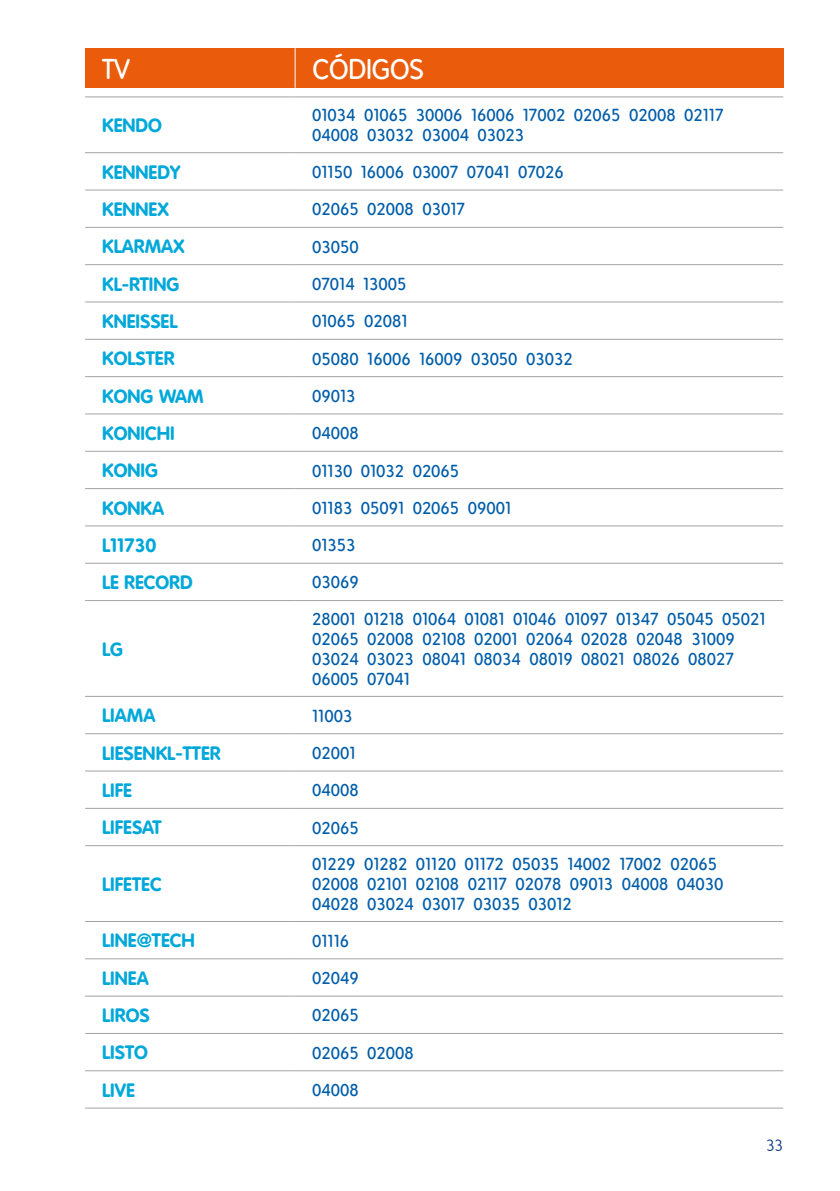
<style>
.page{position:relative;width:840px;height:1191px;background:#fff}
.page>*{position:absolute;margin:0;border:0;box-sizing:border-box;transform-origin:0 0}
.t1{font:28px "Telecable";letter-spacing:-.01em;color:#fff}
.t2{font:700 19px "Telecable";color:#00a8da}
.t3{font:17px/20px "Telecable";color:#005da9}
.t4{font:100 16px "Telecable";color:#123b81}
</style>
<div class="page">
<div style="left:85px;top:48px;width:697px;height:40px;background:#ea5b0b"></div>
<hr style="left:294px;top:48px;width:1px;height:40px;background:#fff">
<hr style="left:85px;top:96px;width:210px;height:1px;background:#a3a3a4">
<hr style="left:295px;top:96px;width:487px;height:1px;background:#a3a3a4">
<hr style="left:85px;top:152px;width:210px;height:1px;background:#a3a3a4">
<hr style="left:295px;top:152px;width:487px;height:1px;background:#a3a3a4">
<hr style="left:85px;top:189px;width:210px;height:1px;background:#a3a3a4">
<hr style="left:295px;top:189px;width:487px;height:1px;background:#a3a3a4">
<hr style="left:85px;top:227px;width:210px;height:1px;background:#a3a3a4">
<hr style="left:295px;top:227px;width:487px;height:1px;background:#a3a3a4">
<hr style="left:85px;top:264px;width:210px;height:1px;background:#a3a3a4">
<hr style="left:295px;top:264px;width:487px;height:1px;background:#a3a3a4">
<hr style="left:85px;top:301px;width:210px;height:1px;background:#a3a3a4">
<hr style="left:295px;top:301px;width:487px;height:1px;background:#a3a3a4">
<hr style="left:85px;top:339px;width:210px;height:1px;background:#a3a3a4">
<hr style="left:295px;top:339px;width:487px;height:1px;background:#a3a3a4">
<hr style="left:85px;top:376px;width:210px;height:1px;background:#a3a3a4">
<hr style="left:295px;top:376px;width:487px;height:1px;background:#a3a3a4">
<hr style="left:85px;top:413px;width:210px;height:1px;background:#a3a3a4">
<hr style="left:295px;top:413px;width:487px;height:1px;background:#a3a3a4">
<hr style="left:85px;top:451px;width:210px;height:1px;background:#a3a3a4">
<hr style="left:295px;top:451px;width:487px;height:1px;background:#a3a3a4">
<hr style="left:85px;top:488px;width:210px;height:1px;background:#a3a3a4">
<hr style="left:295px;top:488px;width:487px;height:1px;background:#a3a3a4">
<hr style="left:85px;top:525px;width:210px;height:1px;background:#a3a3a4">
<hr style="left:295px;top:525px;width:487px;height:1px;background:#a3a3a4">
<hr style="left:85px;top:563px;width:210px;height:1px;background:#a3a3a4">
<hr style="left:295px;top:563px;width:487px;height:1px;background:#a3a3a4">
<hr style="left:85px;top:600px;width:210px;height:1px;background:#a3a3a4">
<hr style="left:295px;top:600px;width:487px;height:1px;background:#a3a3a4">
<hr style="left:85px;top:696px;width:210px;height:1px;background:#a3a3a4">
<hr style="left:295px;top:696px;width:487px;height:1px;background:#a3a3a4">
<hr style="left:85px;top:733px;width:210px;height:1px;background:#a3a3a4">
<hr style="left:295px;top:733px;width:487px;height:1px;background:#a3a3a4">
<hr style="left:85px;top:770px;width:210px;height:1px;background:#a3a3a4">
<hr style="left:295px;top:770px;width:487px;height:1px;background:#a3a3a4">
<hr style="left:85px;top:808px;width:210px;height:1px;background:#a3a3a4">
<hr style="left:295px;top:808px;width:487px;height:1px;background:#a3a3a4">
<hr style="left:85px;top:845px;width:210px;height:1px;background:#a3a3a4">
<hr style="left:295px;top:845px;width:487px;height:1px;background:#a3a3a4">
<hr style="left:85px;top:921px;width:210px;height:1px;background:#a3a3a4">
<hr style="left:295px;top:921px;width:487px;height:1px;background:#a3a3a4">
<hr style="left:85px;top:958px;width:210px;height:1px;background:#a3a3a4">
<hr style="left:295px;top:958px;width:487px;height:1px;background:#a3a3a4">
<hr style="left:85px;top:995px;width:210px;height:1px;background:#a3a3a4">
<hr style="left:295px;top:995px;width:487px;height:1px;background:#a3a3a4">
<hr style="left:85px;top:1033px;width:210px;height:1px;background:#a3a3a4">
<hr style="left:295px;top:1033px;width:487px;height:1px;background:#a3a3a4">
<hr style="left:85px;top:1070px;width:210px;height:1px;background:#a3a3a4">
<hr style="left:295px;top:1070px;width:487px;height:1px;background:#a3a3a4">
<hr style="left:85px;top:1107px;width:210px;height:1px;background:#a3a3a4">
<hr style="left:295px;top:1107px;width:487px;height:1px;background:#a3a3a4">
<h1 class="t1" style="left:102px;top:53px;width:30px">TV</h1>
<h1 class="t1" style="left:312px;top:53px;width:113px">CÓDIGOS</h1>
<p class="t2" style="left:102px;top:114px;width:61px">KENDO</p>
<p class="t3" style="left:312px;top:105px;width:412px">01034 01065 30006 16006 17002 02065 02008 02117<br>04008 03032 03004 03023</p>
<p class="t2" style="left:102px;top:161px;width:80px">KENNEDY</p>
<p class="t3" style="left:312px;top:162px;width:253px">01150 16006 03007 07041 07026</p>
<p class="t2" style="left:102px;top:198px;width:68px">KENNEX</p>
<p class="t3" style="left:312px;top:199px;width:154px">02065 02008 03017</p>
<p class="t2" style="left:102px;top:235px;width:84px">KLARMAX</p>
<p class="t3" style="left:312px;top:236px;width:48px">03050</p>
<p class="t2" style="left:102px;top:273px;width:79px">KL-RTING</p>
<p class="t3" style="left:312px;top:274px;width:96px">07014 13005</p>
<p class="t2" style="left:102px;top:310px;width:77px">KNEISSEL</p>
<p class="t3" style="left:312px;top:311px;width:97px">01065 02081</p>
<p class="t2" style="left:102px;top:347px;width:74px">KOLSTER</p>
<p class="t3" style="left:312px;top:348px;width:262px">05080 16006 16009 03050 03032</p>
<p class="t2" style="left:102px;top:385px;width:103px">KONG WAM</p>
<p class="t3" style="left:312px;top:386px;width:45px">09013</p>
<p class="t2" style="left:102px;top:422px;width:74px">KONICHI</p>
<p class="t3" style="left:312px;top:423px;width:48px">04008</p>
<p class="t2" style="left:102px;top:459px;width:58px">KONIG</p>
<p class="t3" style="left:312px;top:460px;width:148px">01130 01032 02065</p>
<p class="t2" style="left:102px;top:497px;width:63px">KONKA</p>
<p class="t3" style="left:312px;top:498px;width:200px">01183 05091 02065 09001</p>
<p class="t2" style="left:102px;top:534px;width:56px">L11730</p>
<p class="t3" style="left:312px;top:535px;width:45px">01353</p>
<p class="t2" style="left:102px;top:571px;width:92px">LE RECORD</p>
<p class="t3" style="left:312px;top:572px;width:48px">03069</p>
<p class="t2" style="left:102px;top:638px;width:23px">LG</p>
<p class="t3" style="left:312px;top:609px;width:455px">28001 01218 01064 01081 01046 01097 01347 05045 05021<br>02065 02008 02108 02001 02064 02028 02048 31009<br>03024 03023 08041 08034 08019 08021 08026 08027<br>06005 07041</p>
<p class="t2" style="left:102px;top:704px;width:55px">LIAMA</p>
<p class="t3" style="left:312px;top:705px;width:42px">11003</p>
<p class="t2" style="left:102px;top:742px;width:120px">LIESENKL-TTER</p>
<p class="t3" style="left:312px;top:743px;width:45px">02001</p>
<p class="t2" style="left:102px;top:779px;width:31px">LIFE</p>
<p class="t3" style="left:312px;top:780px;width:48px">04008</p>
<p class="t2" style="left:102px;top:816px;width:61px">LIFESAT</p>
<p class="t3" style="left:312px;top:817px;width:48px">02065</p>
<p class="t2" style="left:102px;top:873px;width:61px">LIFETEC</p>
<p class="t3" style="left:312px;top:854px;width:412px">01229 01282 01120 01172 05035 14002 17002 02065<br>02008 02101 02108 02117 02078 09013 04008 04030<br>04028 03024 03017 03035 03012</p>
<p class="t2" style="left:102px;top:929px;width:94px">LINE@TECH</p>
<p class="t3" style="left:312px;top:930px;width:38px">01116</p>
<p class="t2" style="left:102px;top:967px;width:48px">LINEA</p>
<p class="t3" style="left:312px;top:968px;width:48px">02049</p>
<p class="t2" style="left:102px;top:1004px;width:49px">LIROS</p>
<p class="t3" style="left:312px;top:1005px;width:48px">02065</p>
<p class="t2" style="left:102px;top:1041px;width:47px">LISTO</p>
<p class="t3" style="left:312px;top:1042px;width:103px">02065 02008</p>
<p class="t2" style="left:102px;top:1078px;width:34px">LIVE</p>
<p class="t3" style="left:312px;top:1080px;width:48px">04008</p>
<p class="t4" style="left:765px;top:1136px;width:19px">33</p>
</div>
